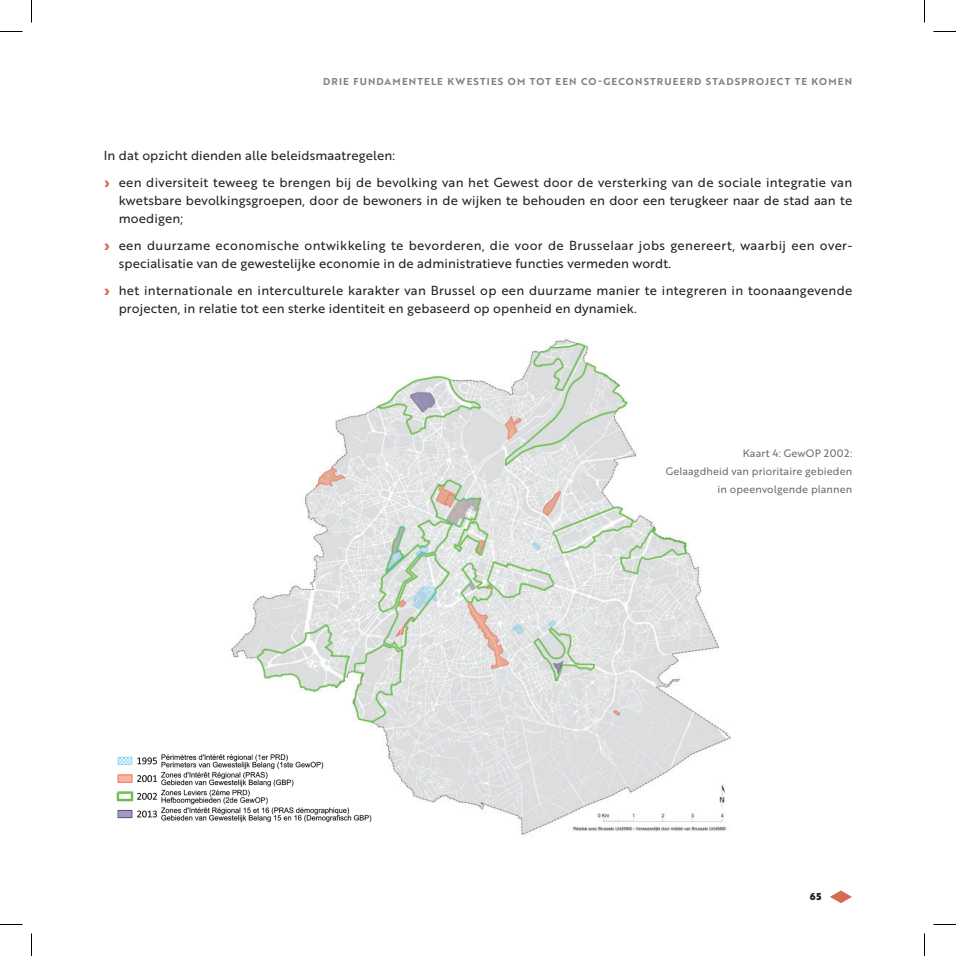
<style>
.page{position:relative;width:956px;height:956px;background:#fff}
.page>*{position:absolute;margin:0;border:0;box-sizing:border-box;transform-origin:0 0}
.t1{font:12.75px/18px "Brother 1816 Regular";letter-spacing:.02em;color:#231f20}
.t2{font:10.5px/18px "Brother 1816 Regular";letter-spacing:.01em;color:#6c6d70;text-align:right}
.t3{font:9.75px "Brother 1816 Bold";letter-spacing:.12em;color:#808285}
.t4{font:9.75px "Brother 1816 Black";color:#231f20}
.s1{font-family:"Brother 1816 Black";color:#d56b54}
</style>
<div class="page">
<svg style="left:830px;top:890px;width:22px;height:13px"></svg>
<img style="left:231px;top:338px;width:500px;height:497px">
<img style="left:116px;top:749px;width:265px;height:86px">
<svg style="left:0;top:31px;width:22px;height:1px"></svg>
<svg style="left:933px;top:31px;width:23px;height:1px"></svg>
<svg style="left:0;top:924px;width:22px;height:1px"></svg>
<svg style="left:933px;top:924px;width:23px;height:1px"></svg>
<svg style="left:31px;top:0;width:1px;height:23px"></svg>
<svg style="left:31px;top:933px;width:1px;height:23px"></svg>
<svg style="left:924px;top:0;width:1px;height:23px"></svg>
<svg style="left:924px;top:933px;width:1px;height:23px"></svg>
<p class="t3" style="left:323px;top:74px;width:531px">DRIE FUNDAMENTELE KWESTIES OM TOT EEN CO-GECONSTRUEERD STADSPROJECT TE KOMEN</p>
<p class="t1" style="left:104px;top:141px;width:750px;line-height:27px">In dat opzicht dienden alle beleidsmaatregelen:<br><span class="s1">›</span> een diversiteit teweeg te brengen bij de bevolking van het Gewest door de versterking van de sociale integratie van</p>
<p class="t1" style="left:119px;top:191px;width:735px">kwetsbare bevolkingsgroepen, door de bewoners in de wijken te behouden en door een terugkeer naar de stad aan te moedigen;</p>
<p class="t1" style="left:119px;top:236px;width:735px;text-indent:-15px"><span class="s1">›</span> een duurzame economische ontwikkeling te bevorderen, die voor de Brusselaar jobs genereert, waarbij een over&shy;specialisatie van de gewestelijke economie in de administratieve functies vermeden wordt.</p>
<p class="t1" style="left:119px;top:281px;width:735px;text-indent:-15px"><span class="s1">›</span> het internationale en interculturele karakter van Brussel op een duurzame manier te integreren in toonaangevende projecten, in relatie tot een sterke identiteit en gebaseerd op openheid en dynamiek.</p>
<p class="t2" style="left:666px;top:444px;width:188px">Kaart 4: GewOP 2002:<br>Gelaagdheid van prioritaire gebieden in opeenvolgende plannen</p>
<p class="t4" style="left:810px;top:889px;width:13px">65</p>
</div>
